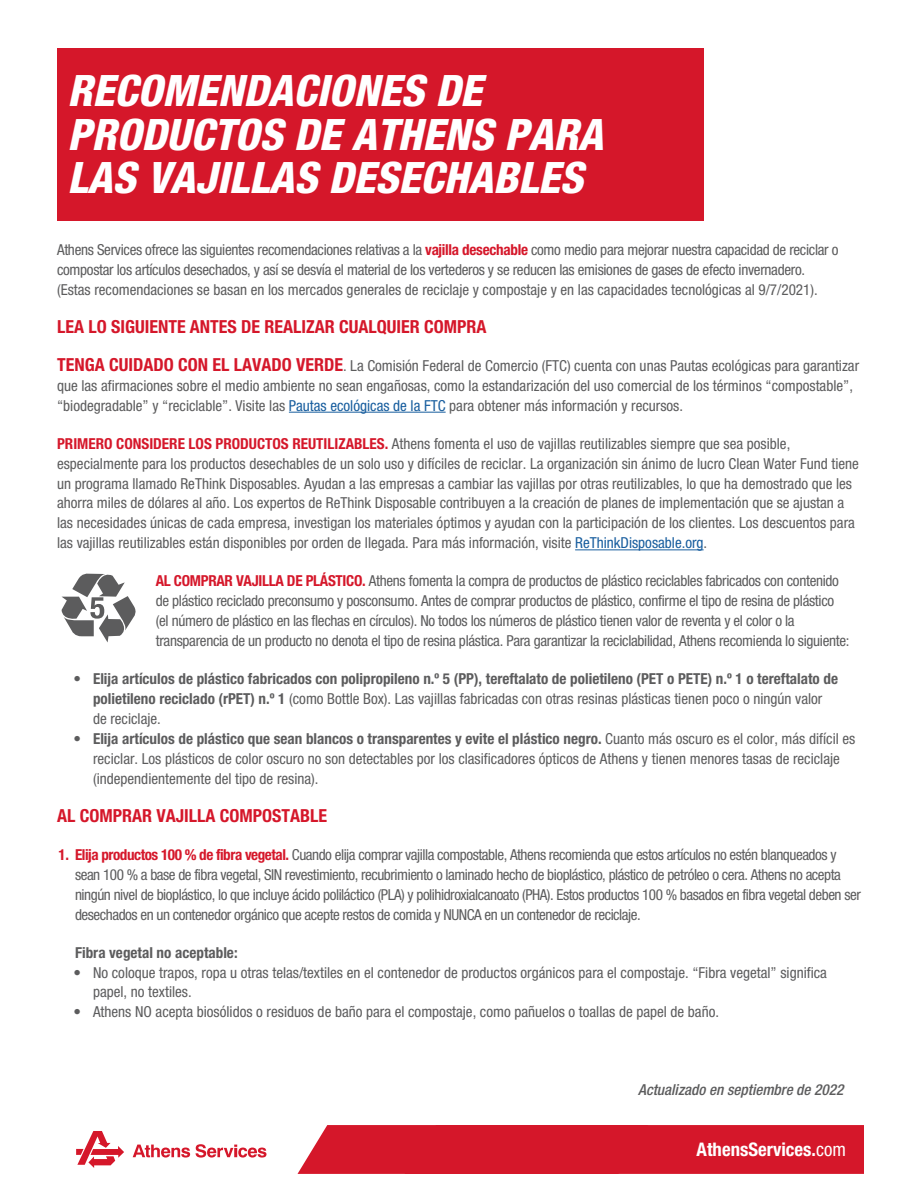
<style>
.page{position:relative;width:918px;height:1188px;background:#fff}
.page>*{position:absolute;margin:0;border:0;box-sizing:border-box;transform-origin:0 0}
.t1{font:italic 800 condensed 43.35px/43.5px "Helvetica Neue LT Std";color:#fff}
.t2{font:700 condensed 18.75px "Helvetica Neue LT Std";color:#fff}
.t3{font:700 condensed 18px "Helvetica Neue LT Std";color:#d5172a}
.t4{font:condensed 15.15px/20px "Helvetica Neue LT Std";color:#5c5c5d}
.t5{font:condensed 15.15px/20px "Helvetica Neue LT Std";letter-spacing:-.02em;color:#5c5c5d}
.t6{font:condensed 15.15px/20px "Helvetica Neue LT Std";letter-spacing:-.03em;color:#5c5c5d}
.t7{font:700 condensed 15.15px/20px "Helvetica Neue LT Std";color:#5c5c5d}
.t8{font:italic 500 condensed 15.15px "Helvetica Neue LT Std";color:#5c5c5d}
.s1{font-weight:700;color:#d5172a}
.s2{font-weight:700;font-size:18px;color:#d5172a}
.s3{color:#175d9e}
.s4{font-weight:400}
.s5{font-weight:700}
</style>
<div class="page">
<div style="left:298px;top:1125px;width:566px;height:49px;background:#d5172a"></div>
<svg style="left:133px;top:1145px;width:57px;height:13px"></svg>
<svg style="left:196px;top:1144px;width:70px;height:14px"></svg>
<svg style="left:76px;top:1131px;width:48px;height:37px"></svg>
<div style="left:57px;top:48px;width:646px;height:172px;background:#d5172a"></div>
<hr style="left:289px;top:412px;width:157px;height:1px;background:#175d9e">
<hr style="left:575px;top:549px;width:129px;height:1px;background:#175d9e">
<svg style="left:62px;top:573px;width:74px;height:69px"></svg>
<p class="t1" style="left:68px;top:69px;width:537px">RECOMENDACIONES DE<br>PRODUCTOS DE ATHENS PARA<br>LAS VAJILLAS DESECHABLES</p>
<p class="t5" style="left:57px;top:240px;width:783px">Athens Services ofrece las siguientes recomendaciones relativas a la <span class="s1">vajilla desechable</span> como medio para mejorar nuestra capacidad de reciclar o compostar los artículos desechados, y así se desvía el material de los vertederos y se reducen las emisiones de gases de efecto invernadero.</p>
<p class="t4" style="left:57px;top:279px;width:762px">(Estas recomendaciones se basan en los mercados generales de reciclaje y compostaje y en las capacidades tecnológicas al 9/7/2021).</p>
<p class="t3" style="left:57px;top:316px;width:431px">LEA LO SIGUIENTE ANTES DE REALIZAR CUALQUIER COMPRA</p>
<p class="t4" style="left:57px;top:355px;width:804px"><span class="s2">TENGA CUIDADO CON EL LAVADO VERDE</span>. La Comisión Federal de Comercio (FTC) cuenta con unas Pautas ecológicas para garantizar que las afirmaciones sobre el medio ambiente no sean engañosas, como la estandarización del uso comercial de los términos “compostable”, “biodegradable” y “reciclable”. Visite las <span class="s3">Pautas ecológicas de la FTC</span> para obtener más información y recursos.</p>
<p class="t4" style="left:57px;top:433px;width:803px"><span class="s1">PRIMERO CONSIDERE LOS PRODUCTOS REUTILIZABLES.</span> Athens fomenta el uso de vajillas reutilizables siempre que sea posible, especialmente para los productos desechables de un solo uso y difíciles de reciclar. La organización sin ánimo de lucro Clean Water Fund tiene un programa llamado ReThink Disposables. Ayudan a las empresas a cambiar las vajillas por otras reutilizables, lo que ha demostrado que les ahorra miles de dólares al año. Los expertos de ReThink Disposable contribuyen a la creación de planes de implementación que se ajustan a las necesidades únicas de cada empresa, investigan los materiales óptimos y ayudan con la participación de los clientes. Los descuentos para las vajillas reutilizables están disponibles por orden de llegada. Para más información, visite <span class="s3">ReThinkDisposable.org</span>.</p>
<p class="t5" style="left:156px;top:571px;width:695px"><span class="s1">AL COMPRAR VAJILLA DE PLÁSTICO.</span> Athens fomenta la compra de productos de plástico reciclables fabricados con contenido de plástico reciclado preconsumo y posconsumo. Antes de comprar productos de plástico, confirme el tipo de resina de plástico (el número de plástico en las flechas en círculos). No todos los números de plástico tienen valor de reventa y el color o la transparencia de un producto no denota el tipo de resina plástica. Para garantizar la reciclabilidad, Athens recomienda lo siguiente:</p>
<p class="t7" style="left:93px;top:669px;width:746px;text-indent:-20px"><span class="s4">•</span> Elija artículos de plástico fabricados con polipropileno n.º 5 (PP), tereftalato de polietileno (PET o PETE) n.º 1 o tereftalato de polietileno reciclado (rPET) n.º 1 <span class="s4">(como Bottle Box). Las vajillas fabricadas con otras resinas plásticas tienen poco o ningún valor de reciclaje.</span></p>
<p class="t4" style="left:93px;top:729px;width:764px;text-indent:-20px">• <span class="s5">Elija artículos de plástico que sean blancos o transparentes y evite el plástico negro.</span> Cuanto más oscuro es el color, más difícil es reciclar. Los plásticos de color oscuro no son detectables por los clasificadores ópticos de Athens y tienen menores tasas de reciclaje (independientemente del tipo de resina).</p>
<p class="t3" style="left:57px;top:805px;width:271px">AL COMPRAR VAJILLA COMPOSTABLE</p>
<p class="t6" style="left:75px;top:844px;width:787px;text-indent:-16px"><span class="s1">1. Elija productos 100 % de fibra vegetal.</span> Cuando elija comprar vajilla compostable, Athens recomienda que estos artículos no estén blanqueados y sean 100 % a base de fibra vegetal, SIN revestimiento, recubrimiento o laminado hecho de bioplástico, plástico de petróleo o cera. Athens no acepta ningún nivel de bioplástico, lo que incluye ácido poliláctico (PLA) y polihidroxialcanoato (PHA). Estos productos 100 % basados en fibra vegetal deben ser desechados en un contenedor orgánico que acepte restos de comida y NUNCA en un contenedor de reciclaje.</p>
<p class="t7" style="left:75px;top:942px;width:164px">Fibra vegetal no aceptable:</p>
<p class="t4" style="left:93px;top:962px;width:735px;text-indent:-20px">• No coloque trapos, ropa u otras telas/textiles en el contenedor de productos orgánicos para el compostaje. “Fibra vegetal” significa papel, no textiles.</p>
<p class="t4" style="left:74px;top:1002px;width:647px">• Athens NO acepta biosólidos o residuos de baño para el compostaje, como pañuelos o toallas de papel de baño.</p>
<p class="t8" style="left:638px;top:1081px;width:207px">Actualizado en septiembre de 2022</p>
<p class="t2" style="left:697px;top:1138px;width:151px">AthensServices.<span class="s4">com</span></p>
</div>
